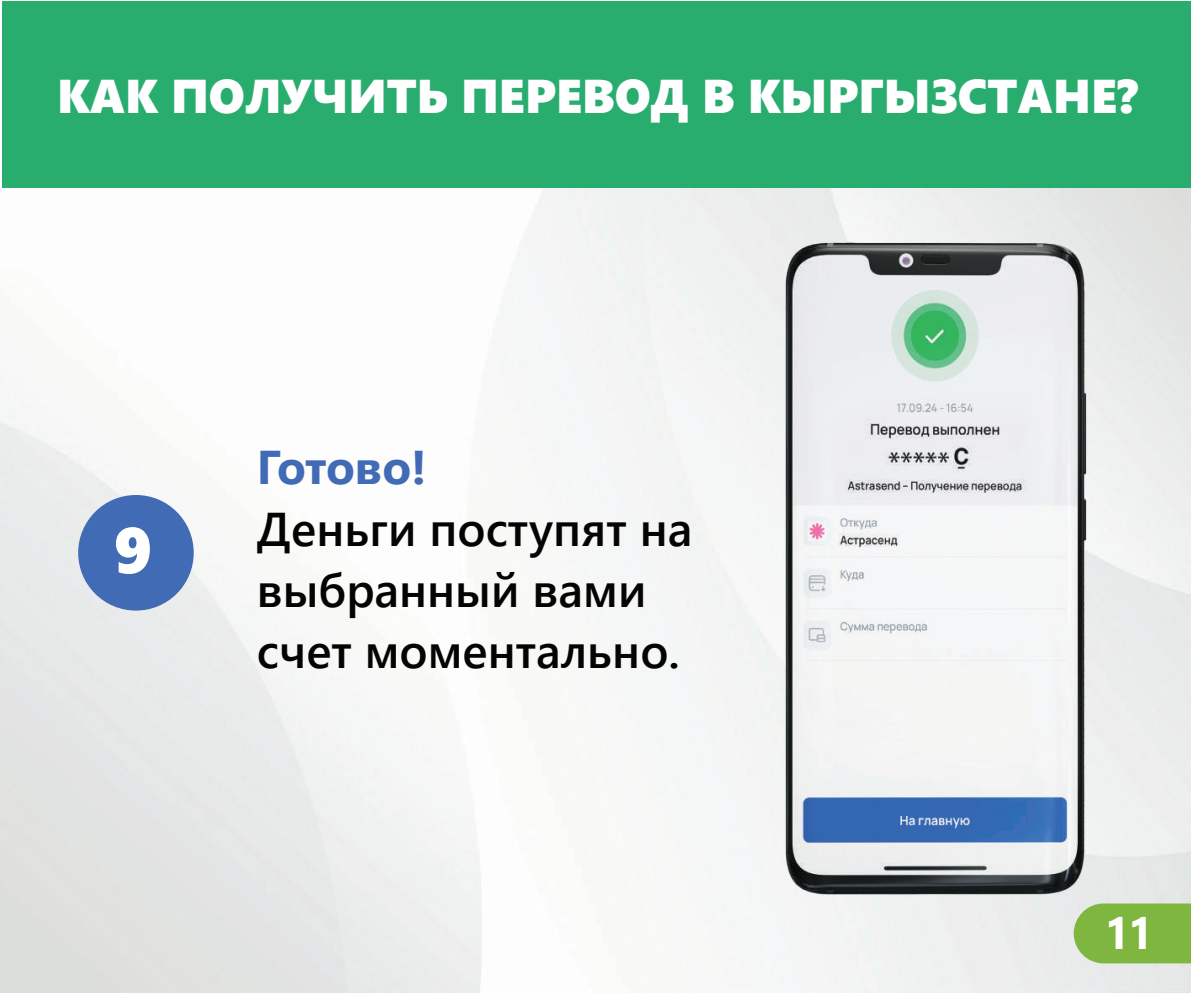
<style>
.page{position:relative;width:1191px;height:993px;background:#fff}
.page>*{position:absolute;margin:0;border:0;box-sizing:border-box;transform-origin:0 0}
.t1{font:64.75px "Segoe UI Black";color:#fff}
.t2{font:600 47.25px/61.2px "Segoe UI";color:#040503}
.t3{font:47.25px "Segoe UI Black";color:#fff}
.t4{font:700 47.25px "Segoe UI";letter-spacing:-.015em;color:#416bb4}
.t5{font:700 44.62px "Segoe UI";color:#fff}
</style>
<div class="page">
<img style="left:0;top:188px;width:1191px;height:804px">
<img style="left:341px;top:190px;width:850px;height:794px">
<div style="left:78px;top:495px;width:116px;height:115px;background:#416bb4;border-radius:50%"></div>
<div style="left:2px;top:1px;width:1189px;height:187px;background:#28ad6f"></div>
<svg style="left:1073px;top:903px;width:118px;height:60px"></svg>
<p class="t3" style="left:57px;top:62px;width:1081px">КАК ПОЛУЧИТЬ ПЕРЕВОД В КЫРГЫЗСТАНЕ?</p>
<h1 class="t1" style="left:114px;top:503px;width:40px">9</h1>
<p class="t4" style="left:257px;top:423px;width:171px">Готово!</p>
<p class="t2" style="left:257px;top:494px;width:437px">Деньги поступят на выбранный вами счет моментально.</p>
<p class="t5" style="left:1104px;top:891px;width:51px">11</p>
</div>
